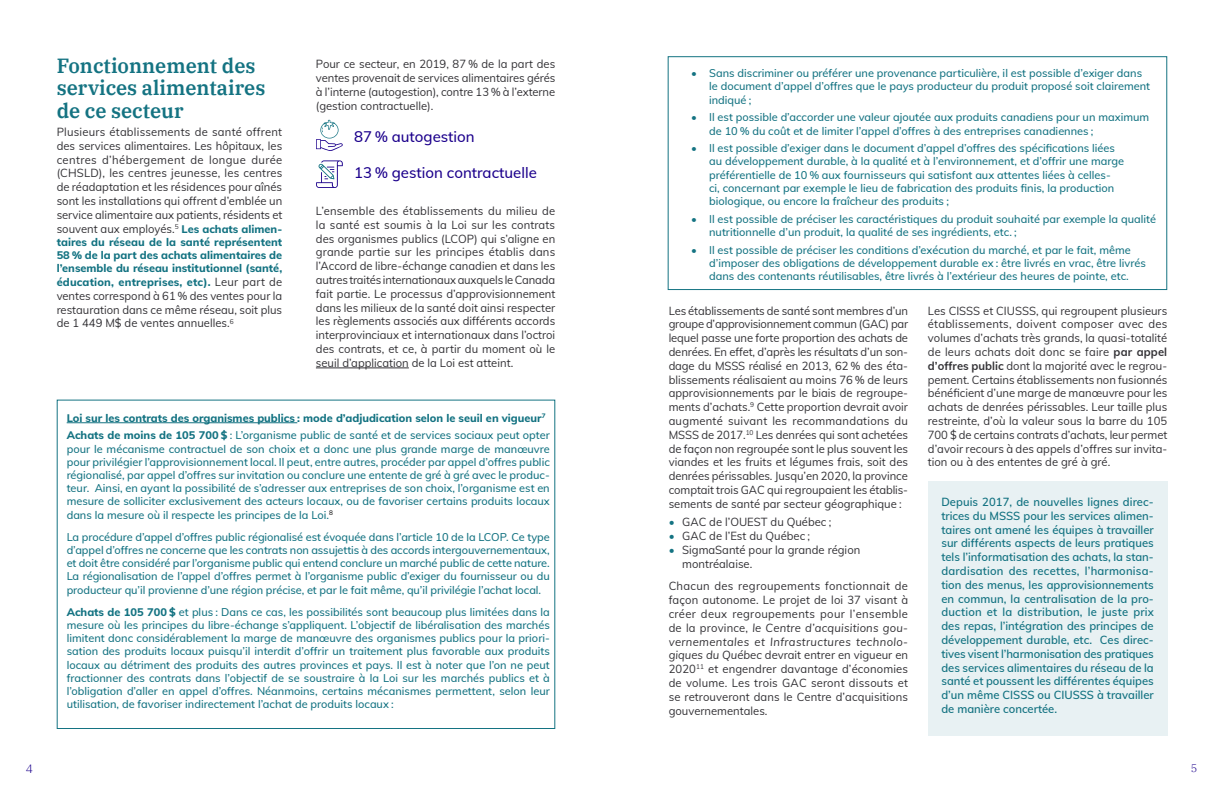
<style>
.page{position:relative;width:1224px;height:792px;background:#fff}
.page>*{position:absolute;margin:0;border:0;box-sizing:border-box;transform-origin:0 0}
.t1{font:600 20.4px/22.5px "IBM Plex Serif";color:#147382}
.t2{font:500 15px "Muli";color:#1c008c}
.t3{font:300 12px "IBM Plex Serif";color:#1c008c}
.t4{font:11.5px/13.8px "Muli";color:#333236;text-align:justify}
.t5{font:600 11.5px/13.8px "Muli";color:#147382;text-align:justify}
.t6{font:500 11px/13.2px "Muli";color:#147382}
.t7{font:800 11px/13.4px "Muli";color:#147382;text-align:justify}
.t8{font:300 11px "IBM Plex Serif";color:#1c008c}
.s1{font-weight:800;font-size:11px;color:#147382}
.s2{font-weight:400;font-size:11.5px;color:#333236}
.s3{font-weight:500}
.s4{font-weight:800}
.s5{font-weight:500;color:#147382}
.s6{font-style:italic}
.s7{font-weight:700}
</style>
<div class="page">
<div style="left:928px;top:481px;width:239px;height:254px;background:#e8f1f3"></div>
<hr style="left:316px;top:368px;width:93px;height:1px;background:#333236">
<hr style="left:67px;top:422px;width:230px;height:1px;background:#147382">
<div style="left:57px;top:400px;width:498px;height:329px;border:1px solid #147382"></div>
<div style="left:668px;top:56px;width:499px;height:234px;border:1px solid #147382"></div>
<svg style="left:316px;top:120px;width:27px;height:31px"></svg>
<svg style="left:316px;top:160px;width:27px;height:28px"></svg>
<h1 class="t1" style="left:57px;top:53px;width:210px">Fonctionnement des services alimentaires de ce secteur</h1>
<p class="t4" style="left:57px;top:124px;width:227px">Plusieurs établissements de santé offrent des services alimentaires. Les hôpitaux, les centres d’hébergement de longue durée (CHSLD), les centres jeunesse, les centres de réadaptation et les résidences pour aînés sont les installations qui offrent d’emblée un service alimentaire aux patients, résidents et souvent aux employés.<sup>5</sup> <span class="s1">Les achats alimen-</span></p>
<p class="t7" style="left:57px;top:235px;width:227px">taires du réseau de la santé représentent 58 % de la part des achats alimentaires de l’ensemble du réseau institutionnel (santé, éducation, entreprises, etc). <span class="s2">Leur part de</span></p>
<p class="t4" style="left:57px;top:288px;width:227px">ventes correspond à 61 % des ventes pour la restauration dans ce même réseau, soit plus de 1 449 M$ de ventes annuelles.<sup>6</sup></p>
<p class="t4" style="left:316px;top:57px;width:241px">Pour ce secteur, en 2019, 87 % de la part des ventes provenait de services alimentaires gérés à l’interne (autogestion), contre 13 % à l’externe (gestion contractuelle).</p>
<h2 class="t2" style="left:354px;top:125px;width:122px">87 % autogestion</h2>
<h2 class="t2" style="left:354px;top:162px;width:184px">13 % gestion contractuelle</h2>
<p class="t4" style="left:316px;top:203px;width:241px">L’ensemble des établissements du milieu de la santé est soumis à la Loi sur les contrats des organismes publics (LCOP) qui s’aligne en grande partie sur les principes établis dans l’Accord de libre-échange canadien et dans les autres traités internationaux auxquels le Canada fait partie. Le processus d’approvisionnement dans les milieux de la santé doit ainsi respecter les règlements associés aux différents accords interprovinciaux et internationaux dans l’octroi des contrats, et ce, à partir du moment où le seuil d’application de la Loi est atteint.</p>
<p class="t7" style="left:67px;top:408px;width:485px;line-height:17.7px">Loi sur les contrats des organismes publics : mode d’adjudication selon le seuil en vigueur<sup>7<br></sup>Achats de moins de 105 700 $ <span class="s3">: L’organisme public de santé et de services sociaux peut opter</span></p>
<p class="t6" style="left:67px;top:441px;width:485px;text-align:justify">pour le mécanisme contractuel de son choix et a donc une plus grande marge de manœuvre pour privilégier l’approvisionnement local. Il peut, entre autres, procéder par appel d’offres public régionalisé, par appel d’offres sur invitation ou conclure une entente de gré à gré avec le produc&shy;teur. Ainsi, en ayant la possibilité de s’adresser aux entreprises de son choix, l’organisme est en mesure de solliciter exclusivement des acteurs locaux, ou de favoriser certains produits locaux dans la mesure où il respecte les principes de la Loi.<sup>8</sup></p>
<p class="t6" style="left:67px;top:530px;width:485px;text-align:justify">La procédure d’appel d’offres public régionalisé est évoquée dans l’article 10 de la LCOP. Ce type d’appel d’offres ne concerne que les contrats non assujettis à des accords intergouvernementaux, et doit être considéré par l’organisme public qui entend conclure un marché public de cette nature.<br>La régionalisation de l’appel d’offres permet à l’organisme public d’exiger du fournisseur ou du producteur qu’il provienne d’une région précise, et par le fait même, qu’il privilégie l’achat local.</p>
<p class="t6" style="left:67px;top:605px;width:485px;text-align:justify"><span class="s4">Achats de 105 700 $</span> et plus : Dans ce cas, les possibilités sont beaucoup plus limitées dans la mesure où les principes du libre-échange s’appliquent. L’objectif de libéralisation des marchés limitent donc considérablement la marge de manœuvre des organismes publics pour la priori&shy;sation des produits locaux puisqu’il interdit d’offrir un traitement plus favorable aux produits locaux au détriment des produits des autres provinces et pays. Il est à noter que l’on ne peut fractionner des contrats dans l’objectif de se soustraire à la Loi sur les marchés publics et à l’obligation d’aller en appel d’offres. Néanmoins, certains mécanismes permettent, selon leur utilisation, de favoriser indirectement l’achat de produits locaux :</p>
<p class="t6" style="left:709px;top:66px;width:443px;text-indent:-18px">• Sans discriminer ou préférer une provenance particulière, il est possible d’exiger dans le document d’appel d’offres que le pays producteur du produit proposé soit clairement indiqué ;</p>
<p class="t6" style="left:709px;top:110px;width:442px;text-indent:-18px">• Il est possible d’accorder une valeur ajoutée aux produits canadiens pour un maximum de 10 % du coût et de limiter l’appel d’offres à des entreprises canadiennes ;</p>
<p class="t6" style="left:709px;top:141px;width:416px;text-indent:-18px">• Il est possible d’exiger dans le document d’appel d’offres des spécifications liées au développement durable, à la qualité et à l’environnement, et d’offrir une marge préférentielle de 10 % aux fournisseurs qui satisfont aux attentes liées à celles&shy;ci, concernant par exemple le lieu de fabrication des produits finis, la production biologique, ou encore la fraîcheur des produits ;</p>
<p class="t6" style="left:709px;top:212px;width:448px;text-indent:-18px">• Il est possible de préciser les caractéristiques du produit souhaité par exemple la qualité nutritionnelle d’un produit, la qualité de ses ingrédients, etc. ;</p>
<p class="t6" style="left:709px;top:243px;width:438px;text-indent:-18px">• Il est possible de préciser les conditions d’exécution du marché, et par le fait, même d’imposer des obligations de développement durable ex : être livrés en vrac, être livrés dans des contenants réutilisables, être livrés à l’extérieur des heures de pointe, etc.</p>
<p class="t4" style="left:669px;top:303px;width:241px">Les établissements de santé sont membres d’un groupe d’approvisionnement commun (GAC) par lequel passe une forte proportion des achats de denrées. En effet, d’après les résultats d’un son&shy;dage du MSSS réalisé en 2013, 62 % des éta&shy;blissements réalisaient au moins 76 % de leurs approvisionnements par le biais de regroupe&shy;ments d’achats.<sup>9</sup> Cette proportion devrait avoir augmenté suivant les recommandations du MSSS de 2017.<sup>10</sup> Les denrées qui sont achetées de façon non regroupée sont le plus souvent les viandes et les fruits et légumes frais, soit des denrées périssables. Jusqu’en 2020, la province comptait trois GAC qui regroupaient les établis&shy;sements de santé par secteur géographique :</p>
<p class="t4" style="left:669px;top:515px;width:164px"><span class="s5">•</span> GAC de l’OUEST du Québec ;</p>
<p class="t4" style="left:669px;top:528px;width:143px"><span class="s5">•</span> GAC de l’Est du Québec ;</p>
<p class="t4" style="left:682px;top:542px;width:180px;text-indent:-13px"><span class="s5">•</span> SigmaSanté pour la grande région montréalaise.</p>
<p class="t4" style="left:669px;top:579px;width:241px">Chacun des regroupements fonctionnait de façon autonome. Le projet de loi 37 visant à créer deux regroupements pour l’ensemble de la province, <span class="s6">le Centre d’acquisitions gou&shy;vernementales et Infrastructures technolo&shy;giques du Québec</span> devrait entrer en vigueur en 2020<sup>11</sup> et engendrer davantage d’économies de volume. Les trois GAC seront dissouts et se retrouveront dans le Centre d’acquisitions gouvernementales.</p>
<p class="t4" style="left:928px;top:303px;width:241px">Les CISSS et CIUSSS, qui regroupent plusieurs établissements, doivent composer avec des volumes d’achats très grands, la quasi-totalité de leurs achats doit donc se faire <span class="s7">par appel d’offres public</span> dont la majorité avec le regrou&shy;pement. Certains établissements non fusionnés bénéficient d’une marge de manœuvre pour les achats de denrées périssables. Leur taille plus restreinte, d’où la valeur sous la barre du 105<br>700 $ de certains contrats d’achats, leur permet d’avoir recours à des appels d’offres sur invita&shy;tion ou à des ententes de gré à gré.</p>
<p class="t5" style="left:941px;top:494px;width:214px">Depuis 2017, de nouvelles lignes direc&shy;trices du MSSS pour les services alimen&shy;taires ont amené les équipes à travailler sur différents aspects de leurs pratiques tels l’informatisation des achats, la stan&shy;dardisation des recettes, l’harmonisa&shy;tion des menus, les approvisionnements en commun, la centralisation de la pro&shy;duction et la distribution, le juste prix des repas, l’intégration des principes de développement durable, etc. Ces direc&shy;tives visent l’harmonisation des pratiques des services alimentaires du réseau de la santé et poussent les différentes équipes d’un même CISSS ou CIUSSS à travailler de manière concertée.</p>
<p class="t3" style="left:26px;top:759px;width:9px">4</p>
<p class="t8" style="left:1191px;top:759px;width:8px">5</p>
</div>
